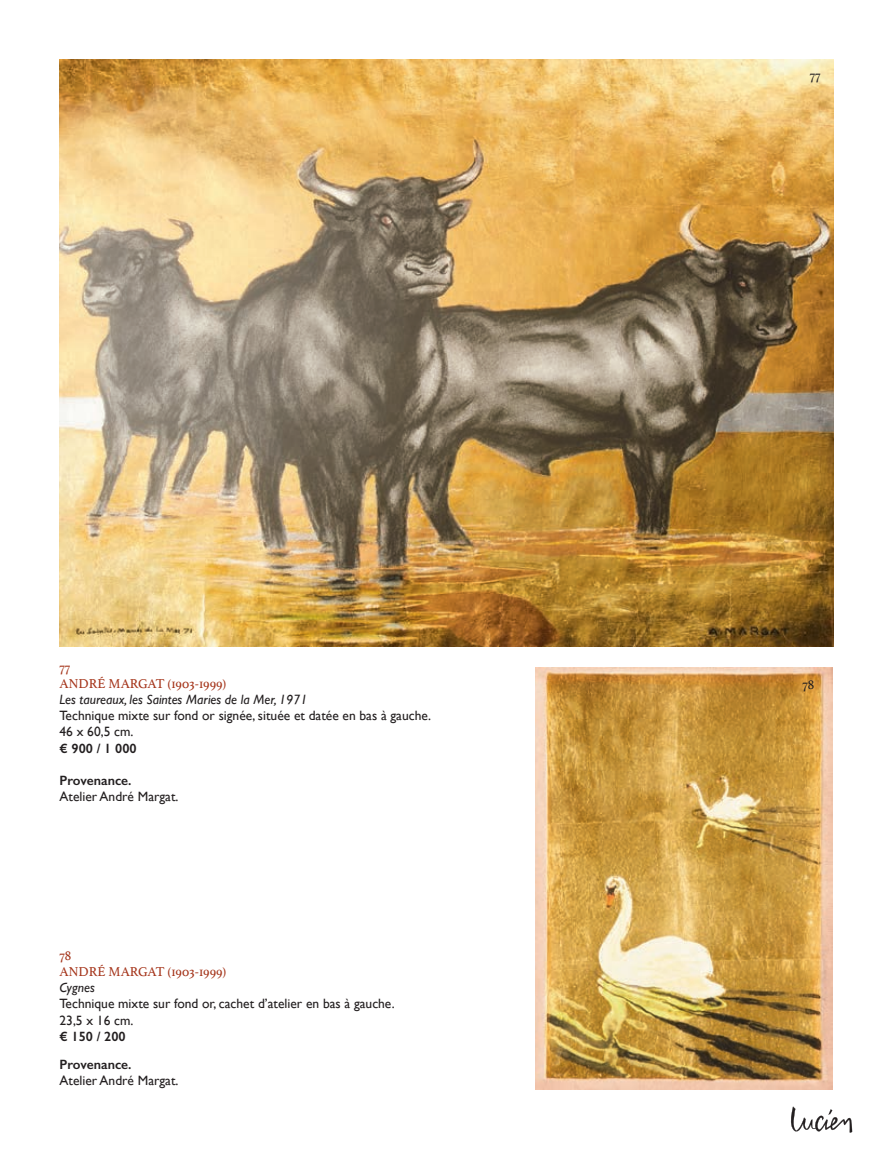
<style>
.page{position:relative;width:893px;height:1149px;background:#fff}
.page>*{position:absolute;margin:0;border:0;box-sizing:border-box;transform-origin:0 0}
.t1{font:13.5px/16.2px "Gill Sans";color:#231f20}
.t2{font:13.5px/16.2px "Athelas";color:#a43319}
.t3{font:italic 13.5px "Gill Sans";color:#231f20}
.t4{font:600 13.5px/28.2px "Gill Sans";color:#231f20}
.t5{font:13.5px "Athelas";color:#231f20}
</style>
<div class="page">
<svg style="left:791px;top:1106px;width:61px;height:27px"></svg>
<img style="left:60px;top:60px;width:773px;height:586px">
<img style="left:536px;top:667px;width:297px;height:422px">
<p class="t2" style="left:60px;top:658px;width:168px">77<br>ANDRÉ MARGAT (1903-1999)</p>
<p class="t3" style="left:60px;top:691px;width:249px">Les taureaux, les Saintes Maries de la Mer, 1971</p>
<p class="t1" style="left:60px;top:707px;width:373px">Technique mixte sur fond or signée, située et datée en bas à gauche.<br>46 x 60,5 cm.</p>
<p class="t4" style="left:60px;top:733px;width:79px">€ 900 / 1 000</p>
<p class="t4" style="left:60px;top:766px;width:74px">Provenance.</p>
<p class="t1" style="left:60px;top:788px;width:120px">Atelier André Margat.</p>
<p class="t2" style="left:60px;top:946px;width:168px">78<br>ANDRÉ MARGAT (1903-1999)</p>
<p class="t3" style="left:60px;top:979px;width:37px">Cygnes</p>
<p class="t1" style="left:60px;top:995px;width:337px">Technique mixte sur fond or, cachet d’atelier en bas à gauche.<br>23,5 x 16 cm.</p>
<p class="t4" style="left:60px;top:1021px;width:74px">€ 150 / 200<br>Provenance.</p>
<p class="t1" style="left:60px;top:1072px;width:120px">Atelier André Margat.</p>
<p class="t5" style="left:810px;top:65px;width:12px">77</p>
<p class="t5" style="left:802px;top:673px;width:13px">78</p>
</div>
